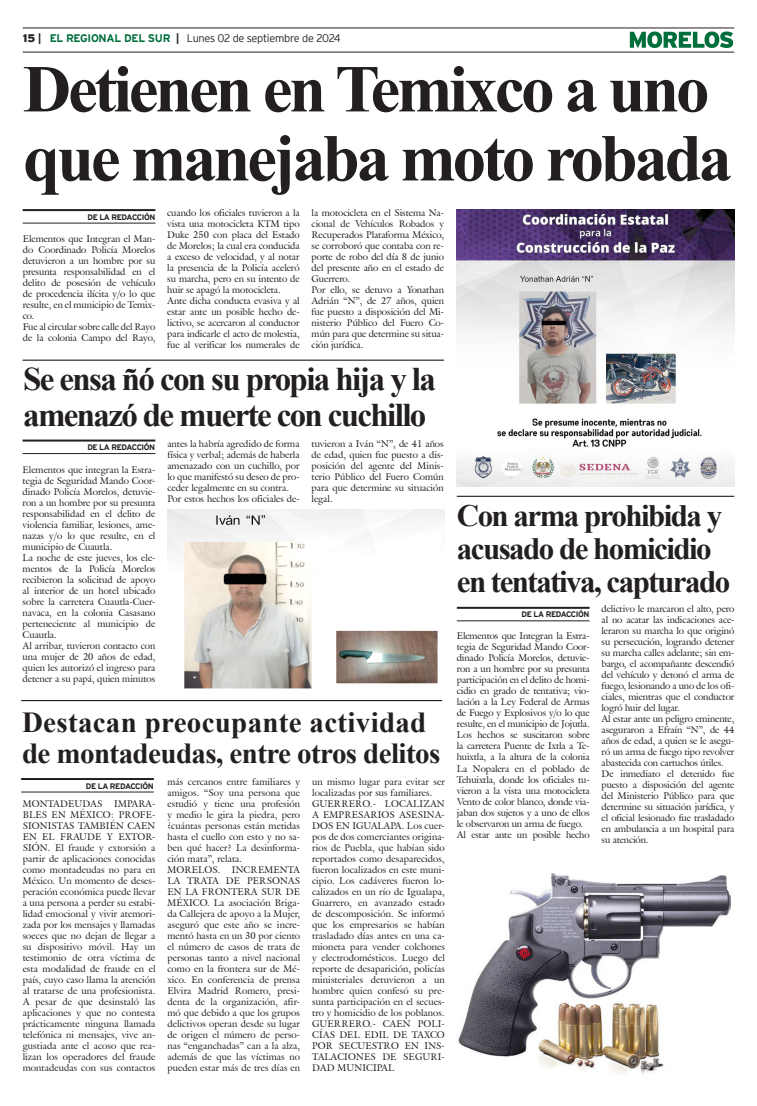
<style>
.page{position:relative;width:757px;height:1106px;background:#fff}
.page>*{position:absolute;margin:0;border:0;box-sizing:border-box;transform-origin:0 0}
.Cabeza_01{font:700 67px "Times New Roman";letter-spacing:-.05em;color:#231f20}
.Cabeza_03{font:700 33px "Times New Roman";letter-spacing:-.05em;color:#231f20}
.Cabeza_03-2{font:700 31px/33px "Times New Roman";letter-spacing:-.05em;color:#231f20}
.Cabeza_03-3{font:700 29px "Times New Roman";letter-spacing:-.015em;color:#231f20}
.Cabeza_03-4{font:700 29px "Times New Roman";letter-spacing:.01em;color:#231f20}
.t1{font:300 11px "Interstate";letter-spacing:-.025em;color:#231f20}
.t2{font:9.5px/11px "Galliard IT Cby BT";letter-spacing:-.005em;color:#231f20;text-align:justify}
.t3{font:700 8px "Interstate";letter-spacing:-.05em;color:#231f20}
.s1{font-weight:900}
.s2{font-weight:700}
.s3{font-weight:700;color:#006f3c}
</style>
<div class="page">
<hr style="left:23px;top:28px;width:711px;height:1px;background:#231f20">
<hr style="left:23px;top:52px;width:711px;height:1px;background:#231f20">
<svg style="left:630px;top:31px;width:103px;height:17px"></svg>
<hr style="left:23px;top:209px;width:132px;height:2px;background:#231f20">
<hr style="left:23px;top:223px;width:132px;height:1px;background:#231f20">
<hr style="left:23px;top:439px;width:132px;height:2px;background:#231f20">
<hr style="left:23px;top:453px;width:132px;height:1px;background:#231f20">
<hr style="left:21px;top:778px;width:133px;height:2px;background:#231f20">
<hr style="left:21px;top:791px;width:133px;height:1px;background:#231f20">
<hr style="left:457px;top:607px;width:132px;height:2px;background:#231f20">
<hr style="left:457px;top:620px;width:132px;height:1px;background:#231f20">
<img style="left:457px;top:209px;width:277px;height:277px">
<hr style="left:457px;top:496px;width:277px;height:1px;background:#000">
<hr style="left:23px;top:359px;width:421px;height:1px;background:#000">
<hr style="left:21px;top:700px;width:421px;height:1px;background:#000">
<img style="left:167px;top:509px;width:278px;height:180px">
<img style="left:458px;top:873px;width:273px;height:201px">
<p class="t1" style="left:23px;top:32px;width:319px"><span class="s1">15</span> <span class="s2">|</span> <span class="s3">EL REGIONAL DEL SUR</span> <span class="s2">|</span> Lunes 02 de septiembre de 2024</p>
<p class="Cabeza_01" style="left:23px;top:41px;width:688px">Detienen en Temixco a uno</p>
<p class="Cabeza_01" style="left:23px;top:110px;width:710px">que manejaba moto robada</p>
<p class="t3" style="left:87px;top:212px;width:69px">DE LA REDACCIÓN</p>
<p class="t2" style="left:167px;top:207px;width:134px">cuando los oficiales tuvieron a la vista una motocicleta KTM tipo Duke 250 con placa del Estado de Morelos; la cual era conducida a exceso de velocidad, y al notar la presencia de la Policía aceleró su marcha, pero en su intento de huir se apagó la motocicleta.</p>
<p class="t2" style="left:167px;top:295px;width:134px">Ante dicha conducta evasiva y al estar ante un posible hecho de&shy;lictivo, se acercaron al conductor para indicarle el acto de molestia, fue al verificar los numerales de</p>
<p class="t2" style="left:312px;top:207px;width:134px">la motocicleta en el Sistema Na&shy;cional de Vehículos Robados y Recuperados Plataforma México, se corroboró que contaba con re&shy;porte de robo del día 8 de junio del presente año en el estado de Guerrero.</p>
<p class="t2" style="left:312px;top:284px;width:134px">Por ello, se detuvo a Yonathan Adrián “N”, de 27 años, quien fue puesto a disposición del Mi&shy;nisterio Público del Fuero Co&shy;mún para que determine su situa&shy;ción jurídica.</p>
<p class="t2" style="left:23px;top:233px;width:134px">Elementos que Integran el Man&shy;do Coordinado Policía Morelos detuvieron a un hombre por su presunta responsabilidad en el delito de posesión de vehículo de procedencia ilícita y/o lo que resulte, en el municipio de Temix&shy;co.</p>
<p class="t2" style="left:23px;top:321px;width:134px">Fue al circular sobre calle del Rayo de la colonia Campo del Rayo,</p>
<p class="Cabeza_03" style="left:23px;top:355px;width:414px">Se ensa ñó con su propia hija y la</p>
<p class="Cabeza_03" style="left:23px;top:391px;width:405px">amenazó de muerte con cuchillo</p>
<p class="t3" style="left:87px;top:443px;width:69px">DE LA REDACCIÓN</p>
<p class="t2" style="left:167px;top:438px;width:134px">antes la habría agredido de forma física y verbal; además de haberla amenazado con un cuchillo, por lo que manifestó su deseo de pro&shy;ceder legalmente en su contra.</p>
<p class="t2" style="left:167px;top:493px;width:134px">Por estos hechos los oficiales de-</p>
<p class="t2" style="left:312px;top:438px;width:134px">tuvieron a Iván “N”, de 41 años de edad, quien fue puesto a dis&shy;posición del agente del Minis&shy;terio Público del Fuero Común para que determine su situación legal.</p>
<p class="t2" style="left:23px;top:464px;width:134px">Elementos que integran la Estra&shy;tegia de Seguridad Mando Coor&shy;dinado Policía Morelos, detuvie&shy;ron a un hombre por su presunta responsabilidad en el delito de violencia familiar, lesiones, ame&shy;nazas y/o lo que resulte, en el municipio de Cuautla.</p>
<p class="t2" style="left:23px;top:552px;width:134px">La noche de este jueves, los ele&shy;mentos de la Policía Morelos recibieron la solicitud de apoyo al interior de un hotel ubicado sobre la carretera Cuautla-Cuer&shy;navaca, en la colonia Casasano perteneciente al municipio de Cuautla.</p>
<p class="t2" style="left:23px;top:640px;width:134px">Al arribar, tuvieron contacto con una mujer de 20 años de edad, quien les autorizó el ingreso para detener a su papá, quien minutos</p>
<p class="t2" style="left:457px;top:630px;width:134px">Elementos que Integran la Estra&shy;tegia de Seguridad Mando Coor&shy;dinado Policía Morelos, detuvie&shy;ron a un hombre por su presunta participación en el delito de homi&shy;cidio en grado de tentativa; vio&shy;lación a la Ley Federal de Armas de Fuego y Explosivos y/o lo que resulte, en el municipio de Jojutla.</p>
<p class="t2" style="left:457px;top:729px;width:134px">Los hechos se suscitaron sobre la carretera Puente de Ixtla a Te&shy;huixtla, a la altura de la colonia La Nopalera en el poblado de Tehuixtla, donde los oficiales tu&shy;vieron a la vista una motocicleta Vento de color blanco, donde via&shy;jaban dos sujetos y a uno de ellos le observaron un arma de fuego.</p>
<p class="t2" style="left:457px;top:828px;width:134px">Al estar ante un posible hecho</p>
<p class="Cabeza_03-2" style="left:457px;top:498px;width:267px">Con arma prohibida y acusado de homicidio</p>
<p class="Cabeza_03-2" style="left:457px;top:564px;width:275px">en tentativa, capturado</p>
<p class="t3" style="left:522px;top:610px;width:69px">DE LA REDACCIÓN</p>
<p class="t2" style="left:601px;top:603px;width:134px">delictivo le marcaron el alto, pero al no acatar las indicaciones ace&shy;leraron su marcha lo que originó su persecución, logrando detener su marcha calles adelante; sin em&shy;bargo, el acompañante descendió del vehículo y detonó el arma de fuego, lesionando a uno de los ofi&shy;ciales, mientras que el conductor logró huir del lugar.</p>
<p class="t2" style="left:601px;top:713px;width:134px">Al estar ante un peligro eminente, aseguraron a Efraín “N”, de 44 años de edad, a quien se le asegu&shy;ró un arma de fuego tipo revolver abastecida con cartuchos útiles.</p>
<p class="t2" style="left:601px;top:768px;width:134px">De inmediato el detenido fue puesto a disposición del agente del Ministerio Público para que determine su situación jurídica, y el oficial lesionado fue trasladado en ambulancia a un hospital para su atención.</p>
<p class="Cabeza_03-4" style="left:22px;top:701px;width:406px">Destacan preocupante actividad</p>
<p class="Cabeza_03-3" style="left:22px;top:732px;width:420px">de montadeudas, entre otros delitos</p>
<p class="t2" style="left:23px;top:798px;width:81px">MONTADEUDAS</p>
<p class="t2" style="left:167px;top:776px;width:134px">más cercanos entre familiares y amigos. “Soy una persona que estudió y tiene una profesión y medio le gira la piedra, pero ¿cuántas personas están metidas hasta el cuello con esto y no sa&shy;ben qué hacer? La desinforma&shy;ción mata”, relata.</p>
<p class="t2" style="left:167px;top:864px;width:134px">MORELOS. INCREMENTA LA TRATA DE PERSONAS EN LA FRONTERA SUR DE MÉXICO. La asociación Briga&shy;da Callejera de apoyo a la Mujer, aseguró que este año se incre&shy;mentó hasta en un 30 por ciento el número de casos de trata de personas tanto a nivel nacional como en la frontera sur de Mé&shy;xico. En conferencia de prensa Elvira Madrid Romero, presi&shy;denta de la organización, afir&shy;mó que debido a que los grupos delictivos operan desde su lugar de origen el número de perso&shy;nas “enganchadas” can a la alza, además de que las víctimas no pueden estar más de tres días en</p>
<p class="t2" style="left:312px;top:776px;width:134px">un mismo lugar para evitar ser localizadas por sus familiares.</p>
<p class="t2" style="left:312px;top:798px;width:134px">GUERRERO.- LOCALIZAN A EMPRESARIOS ASESINA-DOS EN IGUALAPA. Los cuer&shy;pos de dos comerciantes origina&shy;rios de Puebla, que habían sido reportados como desaparecidos, fueron localizados en este muni&shy;cipio. Los cadáveres fueron lo&shy;calizados en un río de Igualapa, Guarrero, en avanzado estado de descomposición. Se informó que los empresarios se habían trasladado días antes en una ca&shy;mioneta para vender colchones y electrodomésticos. Luego del reporte de desaparición, policías ministeriales detuvieron a un hombre quien confesó su pre&shy;sunta participación en el secues&shy;tro y homicidio de los poblanos.</p>
<p class="t2" style="left:312px;top:1018px;width:134px">GUERRERO.- CAEN POLI-CÍAS DEL EDIL DE TAXCO POR SECUESTRO EN INS-TALACIONES DE SEGURI-DAD MUNICIPAL</p>
<p class="t3" style="left:86px;top:781px;width:69px">DE LA REDACCIÓN</p>
<p class="t2" style="left:23px;top:798px;width:134px;text-indent:92px">IMPARA-BLES EN MÉXICO: PROFE-SIONISTAS TAMBIÉN CAEN EN EL FRAUDE Y EXTOR-SIÓN. El fraude y extorsión a partir de aplicaciones conocidas como montadeudas no para en México. Un momento de deses&shy;peración económica puede llevar a una persona a perder su estabi&shy;lidad emocional y vivir atemori&shy;zada por los mensajes y llamadas soeces que no dejan de llegar a su dispositivo móvil. Hay un testimonio de otra víctima de esta modalidad de fraude en el país, cuyo caso llama la atención al tratarse de una profesionista.<br>A pesar de que desinstaló las aplicaciones y que no contesta prácticamente ninguna llamada telefónica ni mensajes, vive an&shy;gustiada ante el acoso que rea&shy;lizan los operadores del fraude montadeudas con sus contactos</p>
</div>
